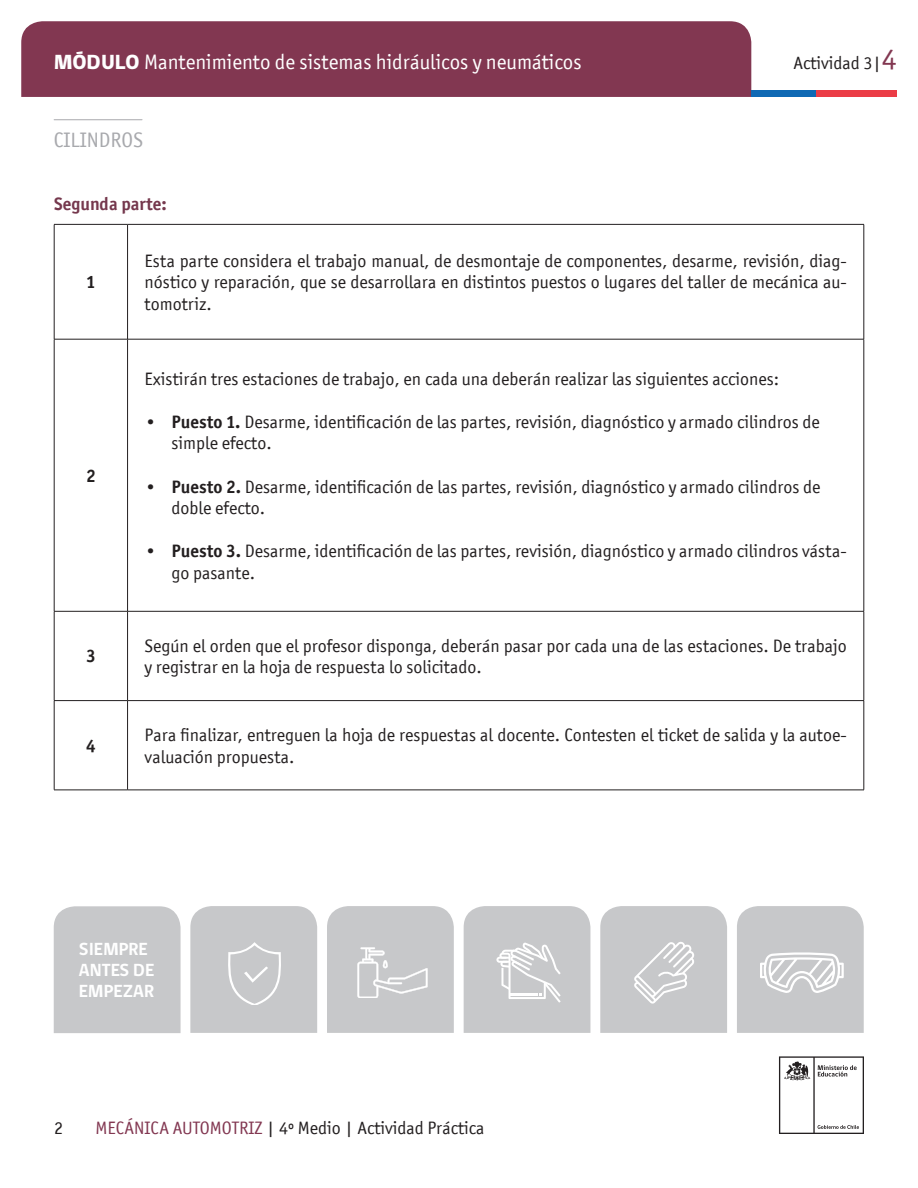
<style>
.page{position:relative;width:918px;height:1188px;background:#fff}
.page>*{position:absolute;margin:0;border:0;box-sizing:border-box;transform-origin:0 0}
.t1{font:21px "Officina San ITC";color:#fff}
.t2{font:21px "Officina San ITC";color:#a8a9ad}
.t3{font:18px/21.6px "Officina San ITC";color:#231f20}
.t4{font:700 18px/21px "gob CL";color:#fff}
.t5{font:700 18px "Officina San ITC";color:#75384d}
.t6{font:700 18px "Officina San ITC";color:#231f20}
.s1{font-family:"gob CL";font-weight:800}
.s2{font-size:30px;color:#823751}
.s3{font-weight:700}
.s4{color:#823751}
</style>
<div class="page">
<svg style="left:779px;top:1056px;width:85px;height:78px"></svg>
<div style="left:21px;top:21px;width:730px;height:76px;background:#823751"></div>
<div style="left:751px;top:90px;width:65px;height:7px;background:#0f69b4"></div>
<div style="left:816px;top:90px;width:81px;height:7px;background:#eb3c46"></div>
<hr style="left:54px;top:119px;width:88px;height:1px;background:#a8a9ad">
<hr style="left:54px;top:224px;width:74px;height:1px;background:#231f20">
<hr style="left:54px;top:225px;width:1px;height:114px;background:#231f20">
<hr style="left:128px;top:224px;width:736px;height:1px;background:#231f20">
<hr style="left:127px;top:225px;width:1px;height:114px;background:#231f20">
<hr style="left:864px;top:225px;width:1px;height:114px;background:#231f20">
<hr style="left:54px;top:339px;width:74px;height:1px;background:#231f20">
<hr style="left:54px;top:339px;width:1px;height:272px;background:#231f20">
<hr style="left:128px;top:339px;width:736px;height:1px;background:#231f20">
<hr style="left:127px;top:339px;width:1px;height:272px;background:#231f20">
<hr style="left:864px;top:339px;width:1px;height:272px;background:#231f20">
<hr style="left:54px;top:611px;width:74px;height:1px;background:#231f20">
<hr style="left:54px;top:611px;width:1px;height:89px;background:#231f20">
<hr style="left:128px;top:611px;width:736px;height:1px;background:#231f20">
<hr style="left:127px;top:611px;width:1px;height:89px;background:#231f20">
<hr style="left:864px;top:611px;width:1px;height:89px;background:#231f20">
<hr style="left:54px;top:700px;width:74px;height:1px;background:#231f20">
<hr style="left:54px;top:701px;width:1px;height:89px;background:#231f20">
<hr style="left:128px;top:700px;width:736px;height:1px;background:#231f20">
<hr style="left:127px;top:701px;width:1px;height:89px;background:#231f20">
<hr style="left:864px;top:701px;width:1px;height:89px;background:#231f20">
<hr style="left:54px;top:790px;width:74px;height:1px;background:#231f20">
<hr style="left:128px;top:790px;width:736px;height:1px;background:#231f20">
<div style="left:54px;top:906px;width:127px;height:127px;background:#c7c8ca"></div>
<svg style="left:737px;top:906px;width:127px;height:127px;background:#cbccce"></svg>
<svg style="left:600px;top:906px;width:127px;height:127px;background:#cacbcd"></svg>
<svg style="left:464px;top:906px;width:126px;height:127px;background:#cbcccd"></svg>
<svg style="left:327px;top:906px;width:127px;height:127px;background:#cacacc"></svg>
<div style="left:190px;top:906px;width:127px;height:127px;background:#c7c8ca"></div>
<p class="t1" style="left:54px;top:50px;width:529px"><span class="s1">MÓDULO</span> Mantenimiento de sistemas hidráulicos y neumáticos</p>
<p class="t3" style="left:794px;top:52px;width:105px">Actividad 3|<span class="s2">4</span></p>
<p class="t2" style="left:54px;top:128px;width:91px">CILINDROS</p>
<p class="t5" style="left:54px;top:192px;width:114px">Segunda parte:</p>
<p class="t6" style="left:86px;top:271px;width:11px">1</p>
<p class="t6" style="left:86px;top:464px;width:11px">2</p>
<p class="t3" style="left:145px;top:250px;width:704px;text-align:justify">Esta parte considera el trabajo manual, de desmontaje de componentes, desarme, revisión, diag&shy;nóstico y reparación, que se desarrollara en distintos puestos o lugares del taller de mecánica au&shy;tomotriz.</p>
<p class="t3" style="left:145px;top:368px;width:636px">Existirán tres estaciones de trabajo, en cada una deberán realizar las siguientes acciones:</p>
<p class="t3" style="left:172px;top:411px;width:650px;text-indent:-27px"><span class="s3">• Puesto 1.</span> Desarme, identificación de las partes, revisión, diagnóstico y armado cilindros de simple efecto.</p>
<p class="t3" style="left:172px;top:476px;width:650px;text-indent:-27px"><span class="s3">• Puesto 2.</span> Desarme, identificación de las partes, revisión, diagnóstico y armado cilindros de doble efecto.</p>
<p class="t3" style="left:172px;top:540px;width:677px;text-indent:-27px"><span class="s3">• Puesto 3.</span> Desarme, identificación de las partes, revisión, diagnóstico y armado cilindros vásta&shy;go pasante.</p>
<p class="t6" style="left:86px;top:645px;width:11px">3</p>
<p class="t3" style="left:145px;top:635px;width:704px">Según el orden que el profesor disponga, deberán pasar por cada una de las estaciones. De trabajo y registrar en la hoja de respuesta lo solicitado.</p>
<p class="t6" style="left:86px;top:734px;width:11px">4</p>
<p class="t3" style="left:145px;top:724px;width:704px">Para finalizar, entreguen la hoja de respuestas al docente. Contesten el ticket de salida y la autoe&shy;valuación propuesta.</p>
<p class="t4" style="left:79px;top:939px;width:71px">SIEMPRE</p>
<p class="t4" style="left:79px;top:960px;width:77px">ANTES DE<br>EMPEZAR</p>
<p class="t3" style="left:54px;top:1117px;width:10px">2</p>
<p class="t3" style="left:95px;top:1117px;width:391px"><span class="s4">MECÁNICA AUTOMOTRIZ</span> | 4º Medio | Actividad Práctica</p>
</div>
